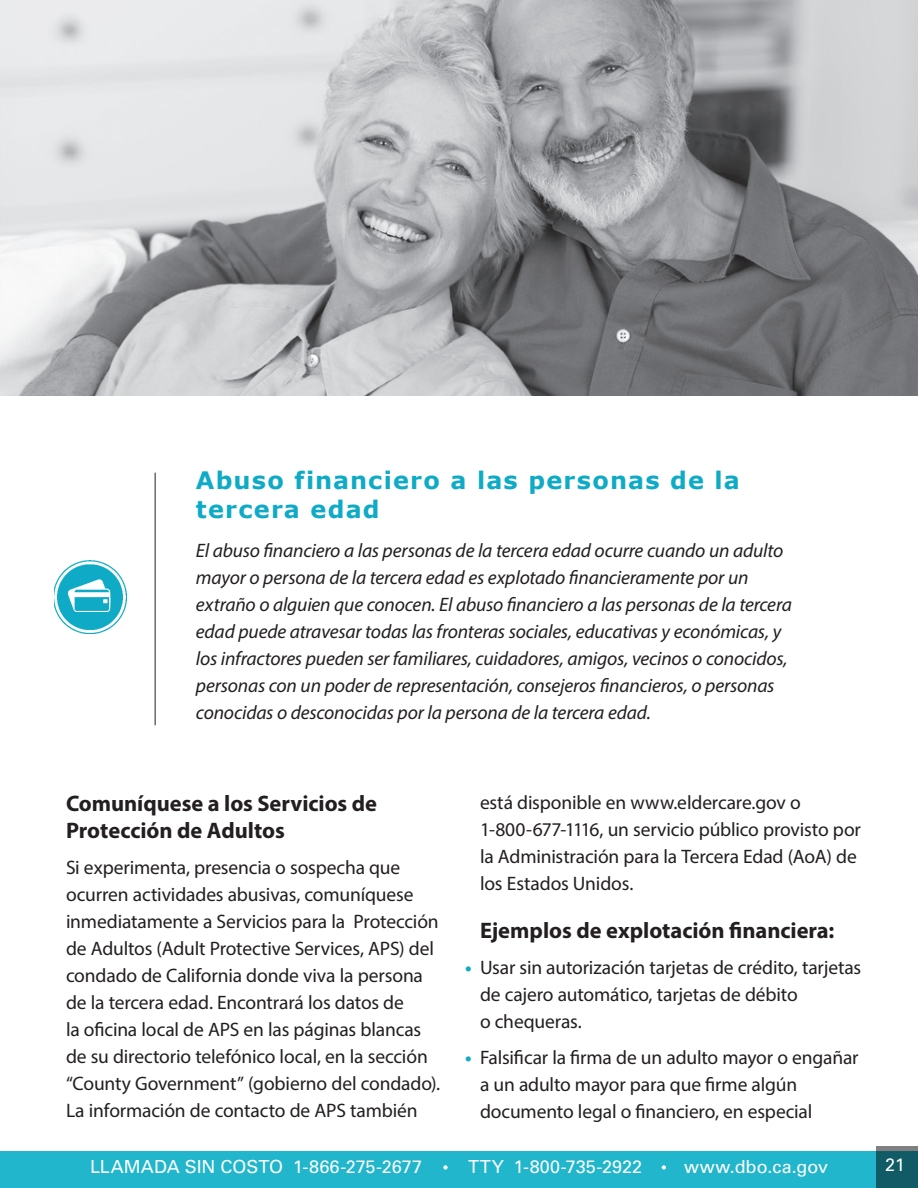
<style>
.page{position:relative;width:918px;height:1188px;background:#fff}
.page>*{position:absolute;margin:0;border:0;box-sizing:border-box;transform-origin:0 0}
.t1{font:700 24px/28.8px "Verdana";letter-spacing:.05em;color:#0fabc6}
.t2{font:700 22.5px/27px "Myriad Pro";letter-spacing:-.005em;color:#231f20}
.t3{font:19.5px/27px "Myriad Pro";letter-spacing:-.01em;color:#231f20}
.t4{font:italic 19.5px/27px "Myriad Pro";letter-spacing:-.01em;color:#231f20}
.t5{font:18px "Univers LT Std";color:#fff}
.s1{font-weight:700;color:#0fabc6}
</style>
<div class="page">
<div style="left:0;top:1151px;width:918px;height:37px;background:#21b6cc"></div>
<svg style="left:876px;top:1146px;width:42px;height:42px;background:#1d5f69"></svg>
<svg style="left:443px;top:1165px;width:5px;height:5px"></svg>
<svg style="left:662px;top:1165px;width:4px;height:5px"></svg>
<img style="left:0;top:0;width:918px;height:396px">
<hr style="left:155px;top:473px;width:1px;height:252px;background:#231f20">
<img style="left:54px;top:561px;width:72px;height:72px">
<p class="t1" style="left:196px;top:465px;width:545px">Abuso financiero a las personas de la tercera edad</p>
<p class="t4" style="left:196px;top:537px;width:597px">El abuso financiero a las personas de la tercera edad ocurre cuando un adulto mayor o persona de la tercera edad es explotado financieramente por un extraño o alguien que conocen. El abuso financiero a las personas de la tercera edad puede atravesar todas las fronteras sociales, educativas y económicas, y los infractores pueden ser familiares, cuidadores, amigos, vecinos o conocidos, personas con un poder de representación, consejeros financieros, o personas conocidas o desconocidas por la persona de la tercera edad.</p>
<p class="t2" style="left:66px;top:789px;width:313px">Comuníquese a los Servicios de<br>Protección de Adultos</p>
<p class="t3" style="left:66px;top:854px;width:376px">Si experimenta, presencia o sospecha que ocurren actividades abusivas, comuníquese inmediatamente a Servicios para la Protección de Adultos (Adult Protective Services, APS) del condado de California donde viva la persona de la tercera edad. Encontrará los datos de<br>la oficina local de APS en las páginas blancas de su directorio telefónico local, en la sección “County Government” (gobierno del condado).<br>La información de contacto de APS también</p>
<p class="t3" style="left:480px;top:789px;width:382px">está disponible en www.eldercare.gov o 1-800-677-1116, un servicio público provisto por la Administración para la Tercera Edad (AoA) de los Estados Unidos.</p>
<p class="t2" style="left:480px;top:916px;width:356px">Ejemplos de explotación financiera:</p>
<p class="t3" style="left:480px;top:954px;width:383px;text-indent:-15px"><span class="s1">•</span> Usar sin autorización tarjetas de crédito, tarjetas de cajero automático, tarjetas de débito<br>o chequeras.</p>
<p class="t3" style="left:480px;top:1044px;width:380px;text-indent:-15px"><span class="s1">•</span> Falsificar la firma de un adulto mayor o engañar a un adulto mayor para que firme algún documento legal o financiero, en especial</p>
<p class="t5" style="left:90px;top:1156px;width:334px">LLAMADA SIN COSTO 1-866-275-2677</p>
<p class="t5" style="left:468px;top:1156px;width:176px">TTY 1-800-735-2922</p>
<p class="t5" style="left:684px;top:1156px;width:146px">www.dbo.ca.gov</p>
<p class="t5" style="left:885px;top:1154px;width:22px">21</p>
</div>
